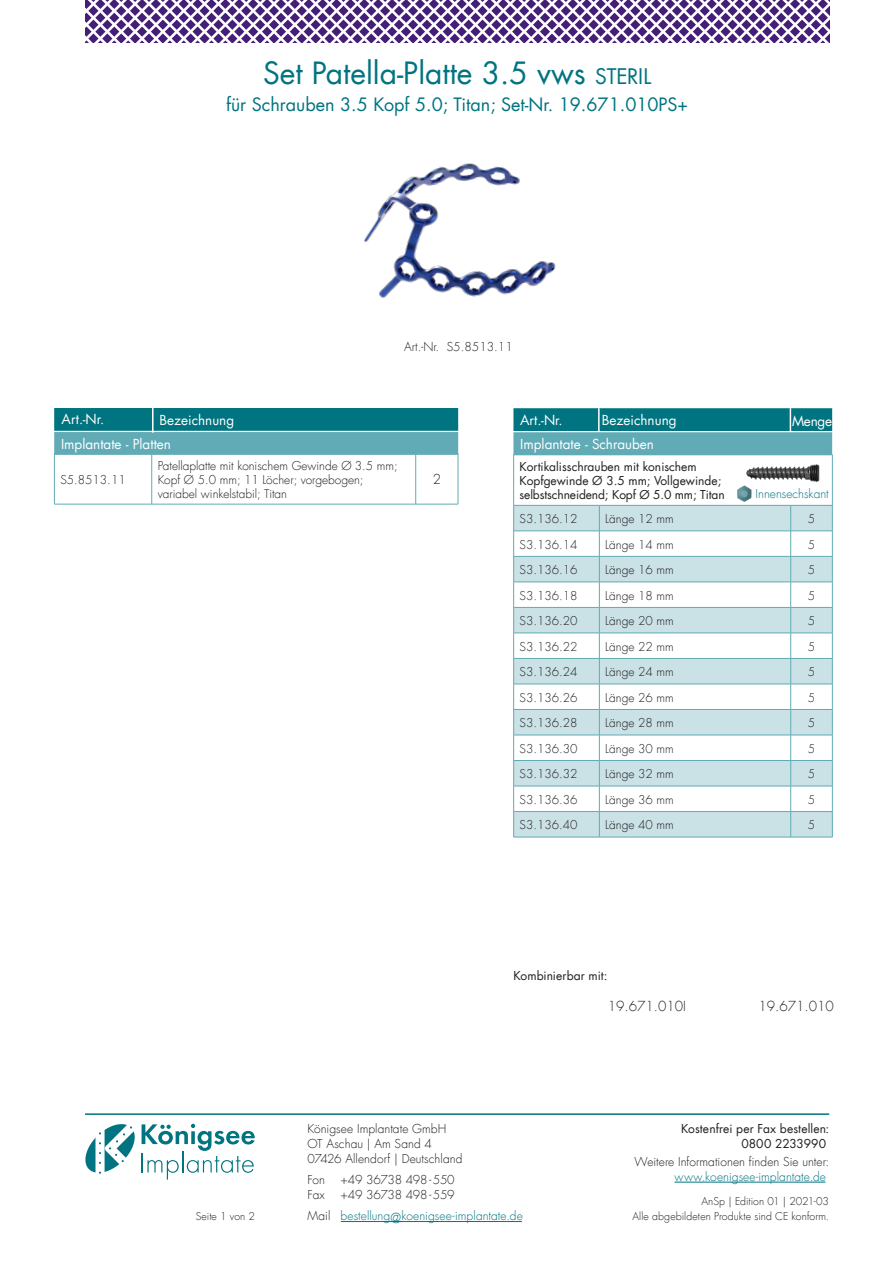
<style>
.page{position:relative;width:893px;height:1263px;background:#fff}
.page>*{position:absolute;margin:0;border:0;box-sizing:border-box;transform-origin:0 0}
.t1{font:30px "Futura Com";color:#007480}
.t2{font:18px "Futura Com";color:#007480}
.t3{font:13.5px "Futura Com";color:#fff}
.t4{font:300 13.5px "Futura Com";color:#231f20}
.t5{font:300 13.35px "Futura Com";color:#231f20}
.t6{font:12px/15px "Futura Com";color:#231f20;text-align:right}
.t7{font:300 12px/15px "Futura Com";letter-spacing:.005em;color:#231f20}
.t8{font:300 12px/21.5px "Futura Com";color:#007480}
.t9{font:300 12px "Futura Com";letter-spacing:-.02em;color:#231f20}
.t10{font:300 11.85px "Futura Com";color:#231f20}
.t11{font:300 10.5px "Futura Com";letter-spacing:.005em;color:#231f20}
.s1{font-size:21px}
.s2{font-size:12px}
.s3{font-size:11.85px}
.s4{color:#231f20}
.s5{font-size:13.5px}
</style>
<div class="page">
<hr style="left:85px;top:1113px;width:744px;height:2px;background:#007480">
<hr style="left:674px;top:1182px;width:151px;height:1px;background:#007480">
<hr style="left:141px;top:1152px;width:2px;height:20px;background:#007480">
<svg style="left:142px;top:1124px;width:113px;height:55px"></svg>
<svg style="left:85px;top:1124px;width:50px;height:50px"></svg>
<hr style="left:341px;top:1221px;width:181px;height:1px;background:#007480">
<svg style="left:85px;top:0;width:744px;height:43px"></svg>
<img style="left:364px;top:163px;width:192px;height:135px">
<hr style="left:54px;top:454px;width:1px;height:50px;background:#61abb6">
<hr style="left:151px;top:454px;width:1px;height:50px;background:#61abb6">
<hr style="left:415px;top:454px;width:1px;height:50px;background:#61abb6">
<hr style="left:458px;top:454px;width:1px;height:50px;background:#61abb6">
<hr style="left:54px;top:504px;width:98px;height:1px;background:#61abb6">
<hr style="left:152px;top:504px;width:264px;height:1px;background:#61abb6">
<hr style="left:416px;top:504px;width:42px;height:1px;background:#61abb6">
<div style="left:54px;top:408px;width:404px;height:23px;background:#007480;border:2px solid #007480"></div>
<div style="left:54px;top:432px;width:404px;height:23px;background:#61abb6;border:2px solid #61abb6"></div>
<hr style="left:152px;top:408px;width:2px;height:25px;background:#fff">
<svg style="left:514px;top:506px;width:318px;height:331px;fill:#cae1e6"></svg>
<hr style="left:513px;top:455px;width:1px;height:50px;background:#61abb6">
<hr style="left:832px;top:455px;width:1px;height:50px;background:#61abb6">
<hr style="left:513px;top:505px;width:86px;height:1px;background:#61abb6">
<hr style="left:599px;top:505px;width:192px;height:1px;background:#61abb6">
<hr style="left:791px;top:505px;width:41px;height:1px;background:#61abb6">
<hr style="left:513px;top:531px;width:86px;height:1px;background:#61abb6">
<hr style="left:599px;top:531px;width:192px;height:1px;background:#61abb6">
<hr style="left:791px;top:531px;width:41px;height:1px;background:#61abb6">
<hr style="left:513px;top:556px;width:86px;height:1px;background:#61abb6">
<hr style="left:599px;top:556px;width:192px;height:1px;background:#61abb6">
<hr style="left:791px;top:556px;width:41px;height:1px;background:#61abb6">
<hr style="left:513px;top:582px;width:86px;height:1px;background:#61abb6">
<hr style="left:599px;top:582px;width:192px;height:1px;background:#61abb6">
<hr style="left:791px;top:582px;width:41px;height:1px;background:#61abb6">
<hr style="left:513px;top:607px;width:86px;height:1px;background:#61abb6">
<hr style="left:599px;top:607px;width:192px;height:1px;background:#61abb6">
<hr style="left:791px;top:607px;width:41px;height:1px;background:#61abb6">
<hr style="left:513px;top:633px;width:86px;height:1px;background:#61abb6">
<hr style="left:599px;top:633px;width:192px;height:1px;background:#61abb6">
<hr style="left:791px;top:633px;width:41px;height:1px;background:#61abb6">
<hr style="left:513px;top:658px;width:86px;height:1px;background:#61abb6">
<hr style="left:599px;top:658px;width:192px;height:1px;background:#61abb6">
<hr style="left:791px;top:658px;width:41px;height:1px;background:#61abb6">
<hr style="left:513px;top:684px;width:86px;height:1px;background:#61abb6">
<hr style="left:599px;top:684px;width:192px;height:1px;background:#61abb6">
<hr style="left:791px;top:684px;width:41px;height:1px;background:#61abb6">
<hr style="left:513px;top:709px;width:86px;height:1px;background:#61abb6">
<hr style="left:599px;top:709px;width:192px;height:1px;background:#61abb6">
<hr style="left:791px;top:709px;width:41px;height:1px;background:#61abb6">
<hr style="left:513px;top:735px;width:86px;height:1px;background:#61abb6">
<hr style="left:599px;top:735px;width:192px;height:1px;background:#61abb6">
<hr style="left:791px;top:735px;width:41px;height:1px;background:#61abb6">
<hr style="left:513px;top:760px;width:86px;height:1px;background:#61abb6">
<hr style="left:599px;top:760px;width:192px;height:1px;background:#61abb6">
<hr style="left:791px;top:760px;width:41px;height:1px;background:#61abb6">
<hr style="left:513px;top:786px;width:86px;height:1px;background:#61abb6">
<hr style="left:599px;top:786px;width:192px;height:1px;background:#61abb6">
<hr style="left:791px;top:786px;width:41px;height:1px;background:#61abb6">
<hr style="left:513px;top:811px;width:86px;height:1px;background:#61abb6">
<svg style="left:513px;top:505px;width:1px;height:332px"></svg>
<hr style="left:599px;top:811px;width:192px;height:1px;background:#61abb6">
<svg style="left:599px;top:505px;width:1px;height:332px"></svg>
<hr style="left:791px;top:811px;width:41px;height:1px;background:#61abb6">
<svg style="left:790px;top:505px;width:1px;height:332px"></svg>
<svg style="left:832px;top:505px;width:1px;height:332px"></svg>
<hr style="left:513px;top:837px;width:86px;height:1px;background:#61abb6">
<hr style="left:599px;top:837px;width:192px;height:1px;background:#61abb6">
<hr style="left:791px;top:837px;width:41px;height:1px;background:#61abb6">
<img style="left:746px;top:464px;width:74px;height:19px">
<div style="left:513px;top:408px;width:319px;height:23px;background:#007480;border:2px solid #007480"></div>
<div style="left:513px;top:432px;width:319px;height:23px;background:#61abb6;border:2px solid #61abb6"></div>
<svg style="left:790px;top:408px;width:1px;height:23px"></svg>
<hr style="left:598px;top:408px;width:2px;height:24px;background:#fff">
<img style="left:737px;top:485px;width:15px;height:17px">
<h1 class="t1" style="left:263px;top:52px;width:390px">Set Patella-Platte 3.5 vws <span class="s1">STERIL</span></h1>
<h2 class="t2" style="left:226px;top:92px;width:464px">für Schrauben 3.5 Kopf 5.0; Titan; Set-Nr. 19.671.010PS+</h2>
<p class="t7" style="left:404px;top:339px;width:110px">Art.-Nr. S5.8513.11</p>
<p class="t3" style="left:62px;top:410px;width:44px">Art.-Nr.</p>
<p class="t3" style="left:159px;top:411px;width:76px">Bezeichnung</p>
<p class="t3" style="left:61px;top:434px;width:112px">Implantate - Platten</p>
<p class="t3" style="left:520px;top:411px;width:44px">Art.-Nr.</p>
<p class="t3" style="left:602px;top:411px;width:76px">Bezeichnung</p>
<p class="t3" style="left:792px;top:411px;width:41px">Menge</p>
<p class="t3" style="left:520px;top:434px;width:135px">Implantate - Schrauben</p>
<p class="t10" style="left:60px;top:472px;width:67px">S5.8513.11</p>
<p class="t10" style="left:158px;top:457px;width:242px">Patellaplatte mit konischem Gewinde <span class="s2">Ø</span> 3.5 mm;</p>
<p class="t10" style="left:158px;top:472px;width:207px">Kopf Ø 5.0 mm; 11 Löcher; vorgebogen;</p>
<p class="t10" style="left:158px;top:486px;width:131px">variabel winkelstabil; Titan</p>
<p class="t5" style="left:433px;top:471px;width:10px">2</p>
<p class="t6" style="left:520px;top:459px;width:179px">Kortikalisschrauben mit konischem</p>
<p class="t6" style="left:520px;top:473px;width:203px">Kopfgewinde Ø 3.5 mm; Vollgewinde;</p>
<p class="t6" style="left:520px;top:487px;width:207px">selbstschneidend; Kopf <span class="s3">Ø</span> 5.0 mm; Titan</p>
<p class="t10" style="left:520px;top:511px;width:60px">S3.136.12</p>
<p class="t10" style="left:605px;top:511px;width:70px">Länge 12 mm</p>
<p class="t10" style="left:808px;top:511px;width:9px">5</p>
<p class="t10" style="left:520px;top:536px;width:60px">S3.136.14</p>
<p class="t10" style="left:605px;top:536px;width:70px">Länge 14 mm</p>
<p class="t10" style="left:808px;top:536px;width:9px">5</p>
<p class="t10" style="left:520px;top:562px;width:60px">S3.136.16</p>
<p class="t10" style="left:605px;top:562px;width:70px">Länge 16 mm</p>
<p class="t10" style="left:808px;top:562px;width:9px">5</p>
<p class="t10" style="left:520px;top:587px;width:60px">S3.136.18</p>
<p class="t10" style="left:605px;top:587px;width:70px">Länge 18 mm</p>
<p class="t10" style="left:808px;top:587px;width:9px">5</p>
<p class="t10" style="left:520px;top:613px;width:60px">S3.136.20</p>
<p class="t10" style="left:605px;top:613px;width:70px">Länge 20 mm</p>
<p class="t10" style="left:808px;top:613px;width:9px">5</p>
<p class="t10" style="left:520px;top:638px;width:60px">S3.136.22</p>
<p class="t10" style="left:605px;top:638px;width:70px">Länge 22 mm</p>
<p class="t10" style="left:808px;top:638px;width:9px">5</p>
<p class="t10" style="left:520px;top:664px;width:60px">S3.136.24</p>
<p class="t10" style="left:605px;top:664px;width:70px">Länge 24 mm</p>
<p class="t10" style="left:808px;top:664px;width:9px">5</p>
<p class="t10" style="left:520px;top:689px;width:60px">S3.136.26</p>
<p class="t10" style="left:605px;top:689px;width:70px">Länge 26 mm</p>
<p class="t10" style="left:808px;top:689px;width:9px">5</p>
<p class="t10" style="left:520px;top:715px;width:60px">S3.136.28</p>
<p class="t10" style="left:605px;top:715px;width:70px">Länge 28 mm</p>
<p class="t10" style="left:808px;top:715px;width:9px">5</p>
<p class="t10" style="left:520px;top:740px;width:60px">S3.136.30</p>
<p class="t10" style="left:605px;top:740px;width:70px">Länge 30 mm</p>
<p class="t10" style="left:808px;top:740px;width:9px">5</p>
<p class="t10" style="left:520px;top:766px;width:60px">S3.136.32</p>
<p class="t10" style="left:605px;top:766px;width:70px">Länge 32 mm</p>
<p class="t10" style="left:808px;top:766px;width:9px">5</p>
<p class="t10" style="left:520px;top:792px;width:60px">S3.136.36</p>
<p class="t10" style="left:605px;top:792px;width:70px">Länge 36 mm</p>
<p class="t10" style="left:808px;top:792px;width:9px">5</p>
<p class="t10" style="left:520px;top:817px;width:60px">S3.136.40</p>
<p class="t10" style="left:605px;top:817px;width:70px">Länge 40 mm</p>
<p class="t10" style="left:808px;top:817px;width:9px">5</p>
<p class="t8" style="left:756px;top:483px;width:75px">Innensechskant</p>
<p class="t6" style="left:513px;top:968px;width:95px">Kombinierbar mit:</p>
<p class="t4" style="left:608px;top:997px;width:80px">19.671.010I</p>
<p class="t4" style="left:758px;top:997px;width:77px">19.671.010</p>
<p class="t6" style="left:681px;top:1120px;width:150px">Kostenfrei per Fax bestellen:<br>0800 2233990</p>
<p class="t7" style="left:635px;top:1154px;width:196px">Weitere Informationen finden Sie unter:</p>
<p class="t8" style="left:674px;top:1166px;width:153px">www.koenigsee-implantate.de</p>
<p class="t7" style="left:308px;top:1121px;width:156px">Königsee Implantate GmbH<br>OT Aschau | Am Sand 4<br>07426 Allendorf | Deutschland</p>
<p class="t7" style="left:308px;top:1172px;width:19px">Fon</p>
<p class="t9" style="left:341px;top:1172px;width:116px">+49 36738 498-550</p>
<p class="t7" style="left:308px;top:1187px;width:19px">Fax</p>
<p class="t8" style="left:308px;top:1184px;width:217px;text-indent:33px"><span class="s4">+49 36738 498-559<br>Mail</span> bestellung<span class="s5">@</span>koenigsee-implantate.de</p>
<p class="t11" style="left:701px;top:1195px;width:129px">AnSp | Edition 01 | 2021-03</p>
<p class="t11" style="left:196px;top:1210px;width:61px">Seite 1 von 2</p>
<p class="t11" style="left:632px;top:1210px;width:198px">Alle abgebildeten Produkte sind CE konform.</p>
</div>
